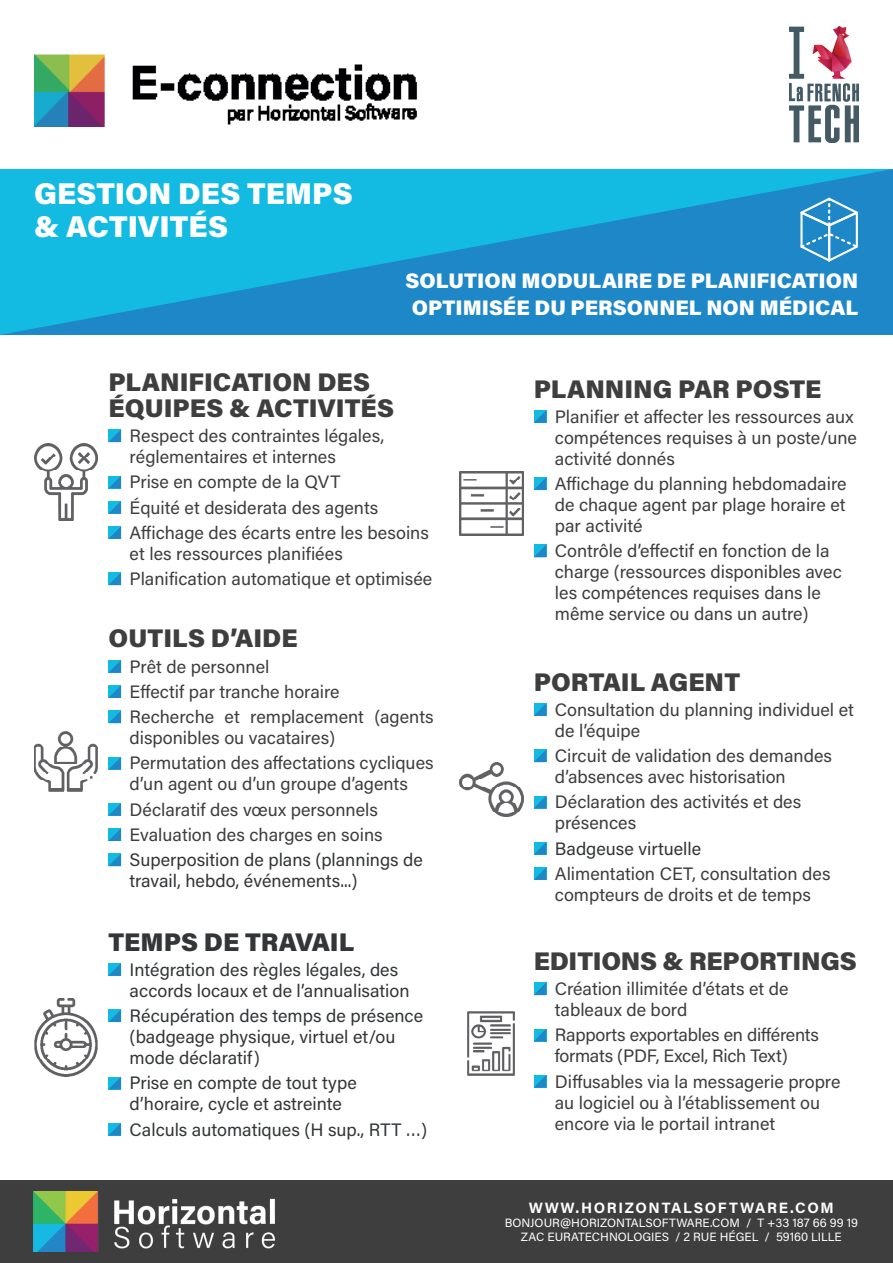
<style>
.page{position:relative;width:893px;height:1263px;background:#fff}
.page>*{position:absolute;margin:0;border:0;box-sizing:border-box;transform-origin:0 0}
.t1{font:900 30px/33px "Acumin Pro";color:#fff}
.t2{font:900 25.5px/25.5px "Acumin Pro";color:#3e3e3f}
.t3{font:900 25.5px "Acumin Pro";color:#333638}
.t4{font:900 21px/27px "Acumin Pro";color:#fff}
.t5{font:18px/21px "Acumin Pro";color:#3e3e3f}
.t6{font:18px/21px "Acumin Pro";color:#333638}
.t7{font:700 15px "Acumin Pro";letter-spacing:.11em;color:#fff}
.t8{font:12px/14.4px "Acumin Pro";color:#fff;text-align:center}
</style>
<div class="page">
<svg style="left:0;top:169px;width:893px;height:166px;fill:#13bae1"></svg>
<svg style="left:800px;top:198px;width:58px;height:64px"></svg>
<svg style="left:108px;top:660px;width:13px;height:13px"></svg>
<svg style="left:108px;top:685px;width:13px;height:13px"></svg>
<svg style="left:108px;top:710px;width:13px;height:13px"></svg>
<svg style="left:108px;top:757px;width:13px;height:12px"></svg>
<svg style="left:108px;top:803px;width:13px;height:13px"></svg>
<svg style="left:108px;top:828px;width:13px;height:13px"></svg>
<svg style="left:108px;top:853px;width:13px;height:13px"></svg>
<img style="left:34px;top:731px;width:64px;height:60px">
<svg style="left:534px;top:703px;width:12px;height:13px"></svg>
<svg style="left:534px;top:749px;width:12px;height:13px"></svg>
<svg style="left:534px;top:796px;width:12px;height:12px"></svg>
<svg style="left:534px;top:842px;width:12px;height:13px"></svg>
<svg style="left:534px;top:867px;width:12px;height:13px"></svg>
<img style="left:459px;top:763px;width:64px;height:53px">
<svg style="left:108px;top:429px;width:13px;height:13px"></svg>
<svg style="left:108px;top:476px;width:13px;height:12px"></svg>
<svg style="left:108px;top:501px;width:13px;height:13px"></svg>
<svg style="left:108px;top:526px;width:13px;height:13px"></svg>
<svg style="left:108px;top:572px;width:13px;height:13px"></svg>
<img style="left:34px;top:443px;width:64px;height:77px">
<svg style="left:534px;top:410px;width:12px;height:13px"></svg>
<svg style="left:534px;top:477px;width:12px;height:13px"></svg>
<svg style="left:534px;top:545px;width:12px;height:12px"></svg>
<img style="left:459px;top:471px;width:64px;height:64px">
<img style="left:790px;top:27px;width:69px;height:115px">
<img style="left:34px;top:54px;width:383px;height:72px">
<svg style="left:108px;top:963px;width:13px;height:13px"></svg>
<svg style="left:108px;top:1009px;width:13px;height:13px"></svg>
<svg style="left:108px;top:1077px;width:13px;height:12px"></svg>
<svg style="left:108px;top:1123px;width:13px;height:12px"></svg>
<img style="left:34px;top:998px;width:64px;height:78px">
<svg style="left:534px;top:982px;width:12px;height:13px"></svg>
<svg style="left:534px;top:1029px;width:12px;height:12px"></svg>
<svg style="left:534px;top:1075px;width:12px;height:13px"></svg>
<img style="left:468px;top:1012px;width:47px;height:63px">
<div style="left:0;top:1180px;width:893px;height:83px;background:#3e3e3f"></div>
<img style="left:34px;top:1191px;width:241px;height:61px">
<h1 class="t1" style="left:34px;top:176px;width:320px">GESTION DES TEMPS &amp; ACTIVITÉS</h1>
<p class="t4" style="left:405px;top:266px;width:454px">SOLUTION MODULAIRE DE PLANIFICATION<br>OPTIMISÉE DU PERSONNEL NON MÉDICAL</p>
<h2 class="t2" style="left:108px;top:368px;width:287px">PLANIFICATION DES<br>ÉQUIPES &amp; ACTIVITÉS</h2>
<p class="t5" style="left:130px;top:425px;width:256px">Respect des contraintes légales, réglementaires et internes</p>
<p class="t5" style="left:130px;top:469px;width:301px;line-height:25.2px">Prise en compte de la QVT<br>Équité et desiderata des agents<br>Affichage des écarts entre les besoins</p>
<p class="t5" style="left:130px;top:540px;width:304px;line-height:25.2px">et les ressources planifiées<br>Planification automatique et optimisée</p>
<h2 class="t2" style="left:108px;top:624px;width:191px">OUTILS D’AIDE</h2>
<p class="t5" style="left:130px;top:653px;width:306px;line-height:25.2px">Prêt de personnel<br>Effectif par tranche horaire<br>Recherche et remplacement (agents</p>
<p class="t5" style="left:130px;top:724px;width:306px;line-height:25.2px">disponibles ou vacataires)<br>Permutation des affectations cycliques</p>
<p class="t5" style="left:130px;top:771px;width:280px;line-height:25.2px">d’un agent ou d’un groupe d’agents<br>Déclaratif des vœux personnels<br>Evaluation des charges en soins</p>
<p class="t6" style="left:130px;top:849px;width:295px">Superposition de plans (plannings de travail, hebdo, événements...)</p>
<h2 class="t3" style="left:108px;top:923px;width:247px">TEMPS DE TRAVAIL</h2>
<p class="t6" style="left:130px;top:958px;width:281px">Intégration des règles légales, des accords locaux et de l’annualisation</p>
<p class="t6" style="left:130px;top:1004px;width:295px">Récupération des temps de présence (badgeage physique, virtuel et/ou mode déclaratif)</p>
<p class="t6" style="left:130px;top:1072px;width:229px">Prise en compte de tout type d’horaire, cycle et astreinte</p>
<p class="t6" style="left:130px;top:1118px;width:299px">Calculs automatiques (H sup., RTT …)</p>
<h2 class="t2" style="left:534px;top:375px;width:289px">PLANNING PAR POSTE</h2>
<p class="t5" style="left:555px;top:405px;width:304px">Planifier et affecter les ressources aux compétences requises à un poste/une activité donnés</p>
<p class="t5" style="left:555px;top:472px;width:293px;text-align:justify">Affichage du planning hebdomadaire de chaque agent par plage horaire et par activité</p>
<p class="t5" style="left:555px;top:540px;width:289px">Contrôle d’effectif en fonction de la charge (ressources disponibles avec les compétences requises dans le même service ou dans un autre)</p>
<h2 class="t2" style="left:534px;top:668px;width:208px">PORTAIL AGENT</h2>
<p class="t5" style="left:555px;top:698px;width:301px">Consultation du planning individuel et de l’équipe</p>
<p class="t5" style="left:555px;top:745px;width:279px">Circuit de validation des demandes d’absences avec historisation</p>
<p class="t5" style="left:555px;top:791px;width:248px">Déclaration des activités et des présences</p>
<p class="t6" style="left:555px;top:837px;width:148px">Badgeuse virtuelle</p>
<p class="t5" style="left:555px;top:862px;width:277px">Alimentation CET, consultation des compteurs de droits et de temps</p>
<h2 class="t2" style="left:534px;top:947px;width:325px">EDITIONS &amp; REPORTINGS</h2>
<p class="t5" style="left:555px;top:978px;width:235px">Création illimitée d’états et de tableaux de bord</p>
<p class="t5" style="left:555px;top:1024px;width:266px">Rapports exportables en différents formats (PDF, Excel, Rich Text)</p>
<p class="t5" style="left:555px;top:1070px;width:287px">Diffusables via la messagerie propre au logiciel ou à l’établissement ou encore via le portail intranet</p>
<p class="t7" style="left:529px;top:1197px;width:307px">WWW.HORIZONTALSOFTWARE.COM</p>
<p class="t8" style="left:505px;top:1215px;width:355px">BONJOUR@HORIZONTALSOFTWARE.COM / T +33 187 66 99 19<br>ZAC EURATECHNOLOGIES / 2 RUE HÉGEL / 59160 LILLE</p>
</div>
